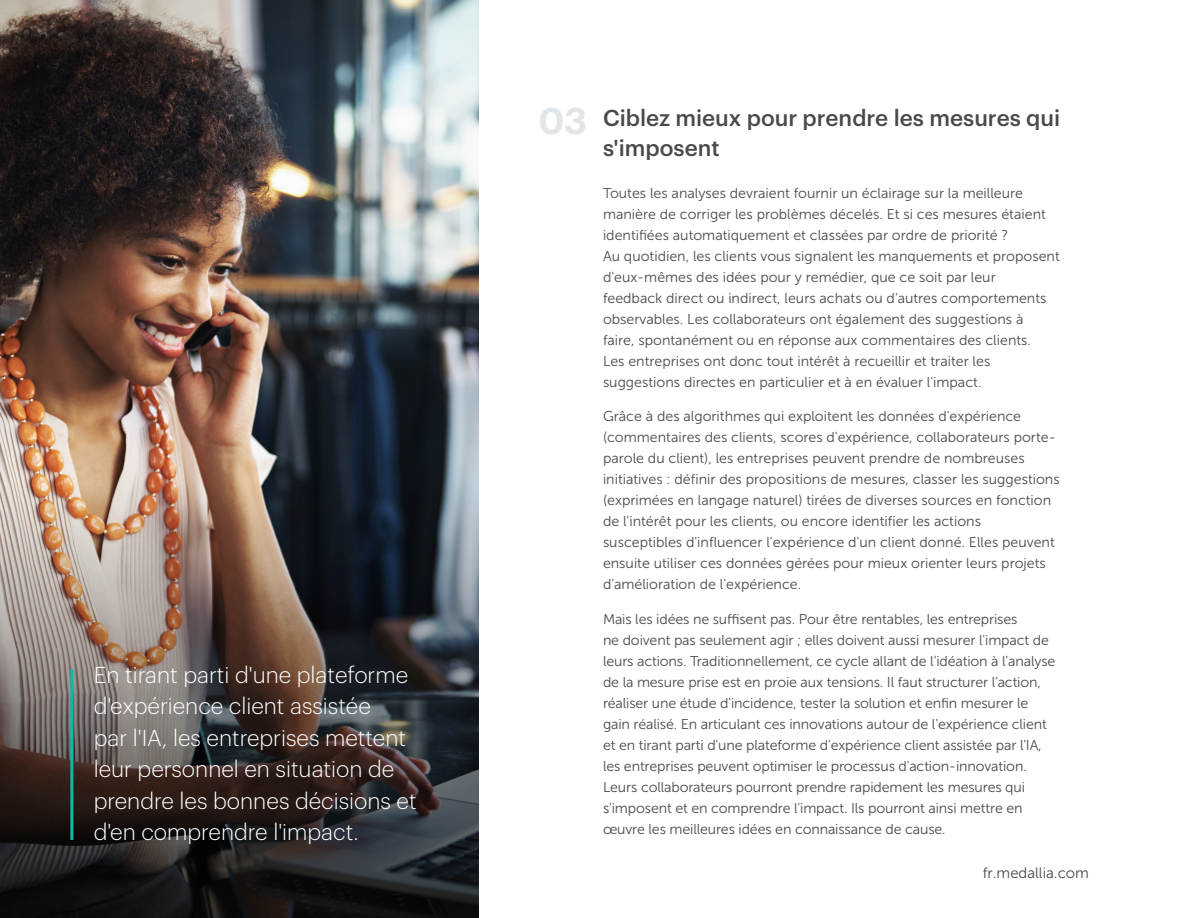
<style>
.page{position:relative;width:1188px;height:918px;background:#fff}
.page>*{position:absolute;margin:0;border:0;box-sizing:border-box;transform-origin:0 0}
.t1{font:600 36.45px "Graphik";color:#e2e6e8}
.t2{font:300 22.5px/31.5px "Graphik";color:#fff}
.t3{font:500 22.5px/30px "Graphik";color:#4a4a4a}
.t4{font:15px "Museo Sans 300";color:#4a4a4a}
.t5{font:14.25px/21px "Museo Sans 300";color:#4a4a4a}
</style>
<div class="page">
<img style="left:0;top:0;width:478px;height:918px">
<hr style="left:70px;top:669px;width:3px;height:171px;background:#00bfa5">
<h2 class="t2" style="left:94px;top:657px;width:324px">En tirant parti d'une plateforme d'expérience client assistée<br>par l'IA, les entreprises mettent leur personnel en situation de prendre les bonnes décisions et d'en comprendre l'impact.</h2>
<h1 class="t1" style="left:538px;top:93px;width:50px">03</h1>
<h2 class="t3" style="left:603px;top:101px;width:459px">Ciblez mieux pour prendre les mesures qui s'imposent</h2>
<p class="t5" style="left:603px;top:183px;width:458px">Toutes les analyses devraient fournir un éclairage sur la meilleure manière de corriger les problèmes décelés. Et si ces mesures étaient identifiées automatiquement et classées par ordre de priorité ?<br>Au quotidien, les clients vous signalent les manquements et proposent d'eux-mêmes des idées pour y remédier, que ce soit par leur<br>feedback direct ou indirect, leurs achats ou d'autres comportements observables. Les collaborateurs ont également des suggestions à<br>faire, spontanément ou en réponse aux commentaires des clients.<br>Les entreprises ont donc tout intérêt à recueillir et traiter les suggestions directes en particulier et à en évaluer l'impact.</p>
<p class="t5" style="left:603px;top:406px;width:458px">Grâce à des algorithmes qui exploitent les données d'expérience (commentaires des clients, scores d'expérience, collaborateurs porte&shy;parole du client), les entreprises peuvent prendre de nombreuses initiatives : définir des propositions de mesures, classer les suggestions (exprimées en langage naturel) tirées de diverses sources en fonction de l'intérêt pour les clients, ou encore identifier les actions susceptibles d'influencer l'expérience d'un client donné. Elles peuvent ensuite utiliser ces données gérées pour mieux orienter leurs projets d'amélioration de l'expérience.</p>
<p class="t5" style="left:603px;top:609px;width:454px">Mais les idées ne suffisent pas. Pour être rentables, les entreprises<br>ne doivent pas seulement agir ; elles doivent aussi mesurer l'impact de leurs actions. Traditionnellement, ce cycle allant de l'idéation à l'analyse de la mesure prise est en proie aux tensions. Il faut structurer l'action, réaliser une étude d'incidence, tester la solution et enfin mesurer le gain réalisé. En articulant ces innovations autour de l'expérience client et en tirant parti d'une plateforme d'expérience client assistée par l'IA, les entreprises peuvent optimiser le processus d'action-innovation.<br>Leurs collaborateurs pourront prendre rapidement les mesures qui s'imposent et en comprendre l'impact. Ils pourront ainsi mettre en œuvre les meilleures idées en connaissance de cause.</p>
<p class="t4" style="left:983px;top:864px;width:108px">fr.medallia.com</p>
</div>
